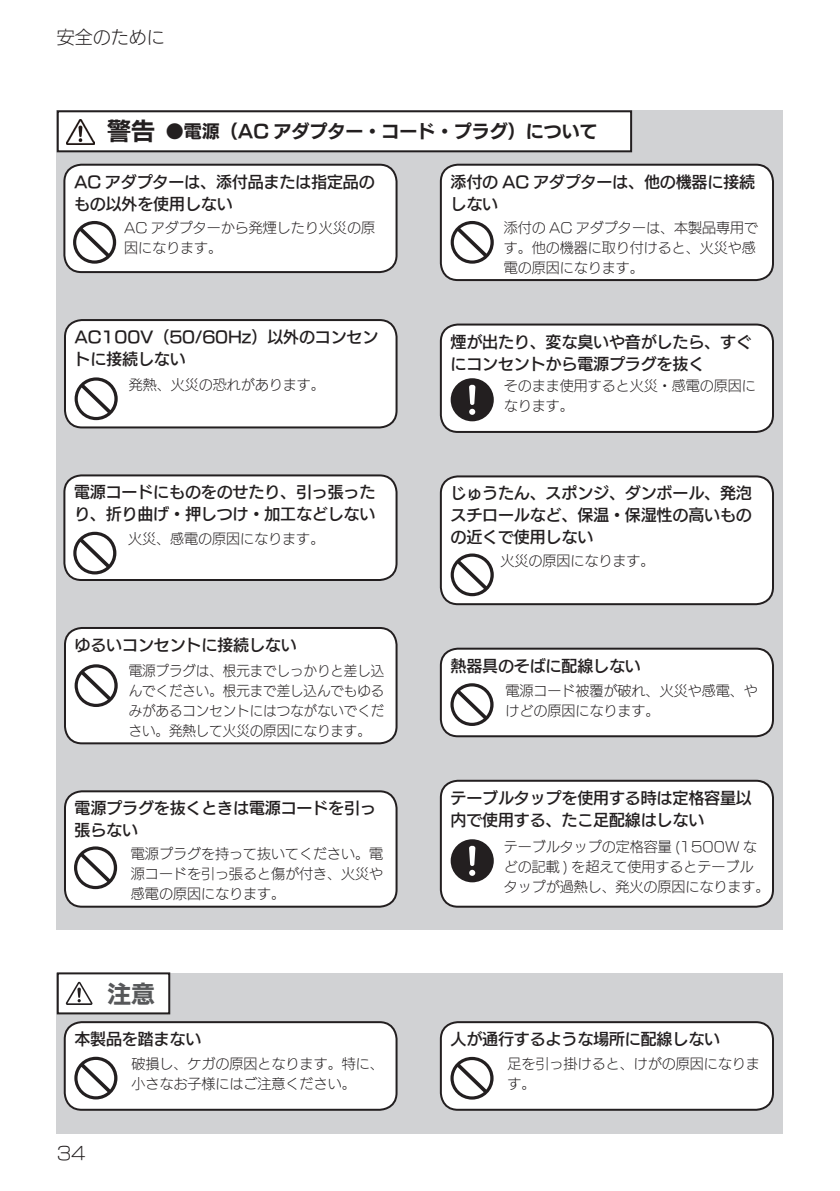
<style>
.page{position:relative;width:840px;height:1191px;background:#fff}
.page>*{position:absolute;margin:0;border:0;box-sizing:border-box;transform-origin:0 0}
.PL大{font:24px "New Rodin Pro B";color:#231f20}
.PL大-2{font:24px "New Rodin Pro B";color:#57585a}
.本文9ptBold{font:18px "New Rodin Pro B";color:#231f20}
.ヘッダー右{font:18px "New Rodin Pro L";color:#231f20}
.ＰＬ本文見出し{font:16px/22px "New Rodin Pro DB";letter-spacing:-.01em;color:#231f20}
.ＰＬ本文{font:14px/20px "New Rodin Pro L";color:#231f20}
.ＰＬ本文-2{font:14px/20px "New Rodin Pro L";color:#231f20;text-align:justify;scale:.96 1}
</style>
<div class="page">
<div style="left:57px;top:110px;width:725px;height:820px;background:#d1d2d4"></div>
<div style="left:58px;top:111px;width:572px;height:40px;background:#fff"></div>
<div style="left:57px;top:110px;width:574px;height:42px;border:2px solid #231f20"></div>
<img style="left:66px;top:119px;width:29px;height:25px">
<div style="left:57px;top:973px;width:725px;height:161px;background:#d1d2d4"></div>
<div style="left:58px;top:973px;width:111px;height:40px;background:#fff"></div>
<div style="left:57px;top:972px;width:113px;height:42px;border:2px solid #231f20"></div>
<div style="left:65px;top:1022px;width:331px;height:87px;background:#fff;border-radius:17px"></div>
<div style="left:64px;top:1021px;width:333px;height:89px;border:2px solid #231f20;border-radius:17px"></div>
<div style="left:64px;top:165px;width:332px;height:107px;background:#fff;border-radius:17px"></div>
<div style="left:63px;top:164px;width:334px;height:109px;border:2px solid #231f20;border-radius:17px"></div>
<svg style="left:73px;top:221px;width:43px;height:43px"></svg>
<div style="left:65px;top:320px;width:331px;height:107px;background:#fff;border-radius:17px"></div>
<div style="left:64px;top:319px;width:333px;height:109px;border:2px solid #231f20;border-radius:17px"></div>
<svg style="left:75px;top:377px;width:43px;height:43px"></svg>
<div style="left:440px;top:476px;width:332px;height:128px;background:#fff;border-radius:17px"></div>
<div style="left:439px;top:475px;width:334px;height:130px;border:2px solid #231f20;border-radius:17px"></div>
<svg style="left:450px;top:553px;width:43px;height:43px"></svg>
<div style="left:440px;top:648px;width:332px;height:88px;background:#fff;border-radius:17px"></div>
<div style="left:439px;top:647px;width:334px;height:90px;border:2px solid #231f20;border-radius:17px"></div>
<svg style="left:450px;top:683px;width:43px;height:43px"></svg>
<div style="left:64px;top:475px;width:332px;height:105px;background:#fff;border-radius:17px"></div>
<div style="left:63px;top:474px;width:334px;height:107px;border:2px solid #231f20;border-radius:17px"></div>
<svg style="left:73px;top:532px;width:43px;height:42px"></svg>
<div style="left:65px;top:628px;width:331px;height:115px;background:#fff;border-radius:17px"></div>
<div style="left:64px;top:627px;width:333px;height:117px;border:2px solid #231f20;border-radius:17px"></div>
<svg style="left:75px;top:664px;width:43px;height:43px"></svg>
<div style="left:65px;top:791px;width:331px;height:115px;background:#fff;border-radius:17px"></div>
<div style="left:64px;top:790px;width:333px;height:117px;border:2px solid #231f20;border-radius:17px"></div>
<svg style="left:74px;top:846px;width:43px;height:43px"></svg>
<svg style="left:74px;top:1056px;width:43px;height:43px"></svg>
<div style="left:440px;top:1022px;width:332px;height:87px;background:#fff;border-radius:17px"></div>
<div style="left:439px;top:1021px;width:334px;height:89px;border:2px solid #231f20;border-radius:17px"></div>
<svg style="left:450px;top:1056px;width:43px;height:43px"></svg>
<div style="left:440px;top:165px;width:332px;height:115px;background:#fff;border-radius:17px"></div>
<div style="left:439px;top:164px;width:334px;height:117px;border:2px solid #231f20;border-radius:17px"></div>
<svg style="left:450px;top:221px;width:43px;height:43px"></svg>
<div style="left:440px;top:324px;width:332px;height:108px;background:#fff;border-radius:17px"></div>
<div style="left:439px;top:323px;width:334px;height:110px;border:2px solid #231f20;border-radius:17px"></div>
<div style="left:450px;top:378px;width:43px;height:43px;background:#231f20;border-radius:50%"></div>
<svg style="left:469px;top:384px;width:6px;height:31px"></svg>
<div style="left:440px;top:780px;width:332px;height:126px;background:#fff;border-radius:17px"></div>
<div style="left:439px;top:779px;width:334px;height:128px;border:2px solid #231f20;border-radius:17px"></div>
<div style="left:450px;top:839px;width:43px;height:43px;background:#231f20;border-radius:50%"></div>
<svg style="left:469px;top:845px;width:6px;height:31px"></svg>
<svg style="left:65px;top:981px;width:28px;height:24px"></svg>
<p class="ヘッダー右" style="left:57px;top:22px;width:109px">安全のために</p>
<p class="PL大" style="left:107px;top:111px;width:49px">警告</p>
<p class="本文9ptBold" style="left:166px;top:116px;width:433px">●電源（AC アダプター・コード・プラグ）について</p>
<p class="ＰＬ本文見出し" style="left:74px;top:169px;width:302px">AC アダプターは、添付品または指定品のもの以外を使用しない</p>
<p class="ＰＬ本文" style="left:124px;top:217px;width:252px">AC アダプターから発煙したり火災の原因になります。</p>
<p class="ＰＬ本文見出し" style="left:75px;top:324px;width:305px">AC100V（50/60Hz）以外のコンセントに接続しない</p>
<p class="ＰＬ本文" style="left:129px;top:374px;width:198px">発熱、火災の恐れがあります。</p>
<p class="ＰＬ本文見出し" style="left:74px;top:480px;width:303px">電源コードにものをのせたり、引っ張ったり、折り曲げ・押しつけ・加工などしない</p>
<p class="ＰＬ本文" style="left:128px;top:527px;width:197px">火災、感電の原因になります。</p>
<p class="ＰＬ本文見出し" style="left:75px;top:632px;width:223px">ゆるいコンセントに接続しない</p>
<p class="ＰＬ本文-2" style="left:129px;top:659px;width:268px">電源プラグは、根元までしっかりと差し込んでください。根元まで差し込んでもゆるみがあるコンセントにはつながないでください。発熱して火災の原因になります。</p>
<p class="ＰＬ本文見出し" style="left:75px;top:796px;width:303px">電源プラグを抜くときは電源コードを引っ張らない</p>
<p class="ＰＬ本文" style="left:131px;top:842px;width:254px;text-align:justify">電源プラグを持って抜いてください。電源コードを引っ張ると傷が付き、火災や感電の原因になります。</p>
<p class="PL大-2" style="left:107px;top:973px;width:49px">注意</p>
<p class="ＰＬ本文見出し" style="left:74px;top:1026px;width:128px">本製品を踏まない</p>
<p class="ＰＬ本文" style="left:131px;top:1052px;width:254px">破損し、ケガの原因となります。特に、小さなお子様にはご注意ください。</p>
<p class="ヘッダー右" style="left:57px;top:1138px;width:31px">34</p>
<p class="ＰＬ本文見出し" style="left:450px;top:169px;width:306px">添付の AC アダプターは、他の機器に接続しない</p>
<p class="ＰＬ本文" style="left:503px;top:216px;width:256px">添付の AC アダプターは、本製品専用です。他の機器に取り付けると、火災や感電の原因になります。</p>
<p class="ＰＬ本文見出し" style="left:450px;top:329px;width:303px">煙が出たり、変な臭いや音がしたら、すぐにコンセントから電源プラグを抜く</p>
<p class="ＰＬ本文" style="left:503px;top:375px;width:253px">そのまま使用すると火災・感電の原因になります。</p>
<p class="ＰＬ本文見出し" style="left:450px;top:481px;width:303px;text-align:justify">じゅうたん、スポンジ、ダンボール、発泡スチロールなど、保温・保湿性の高いものの近くで使用しない</p>
<p class="ＰＬ本文" style="left:500px;top:549px;width:156px">火災の原因になります。</p>
<p class="ＰＬ本文見出し" style="left:450px;top:653px;width:192px">熱器具のそばに配線しない</p>
<p class="ＰＬ本文" style="left:505px;top:679px;width:253px">電源コード被覆が破れ、火災や感電、やけどの原因になります。</p>
<p class="ＰＬ本文見出し" style="left:450px;top:785px;width:303px">テーブルタップを使用する時は定格容量以内で使用する、たこ足配線はしない</p>
<p class="ＰＬ本文" style="left:503px;top:835px;width:267px">テーブルタップの定格容量 (1500W などの記載 ) を超えて使用するとテーブルタップが過熱し、発火の原因になります。</p>
<p class="ＰＬ本文見出し" style="left:450px;top:1026px;width:271px">人が通行するような場所に配線しない</p>
<p class="ＰＬ本文" style="left:507px;top:1052px;width:253px">足を引っ掛けると、けがの原因になります。</p>
</div>
